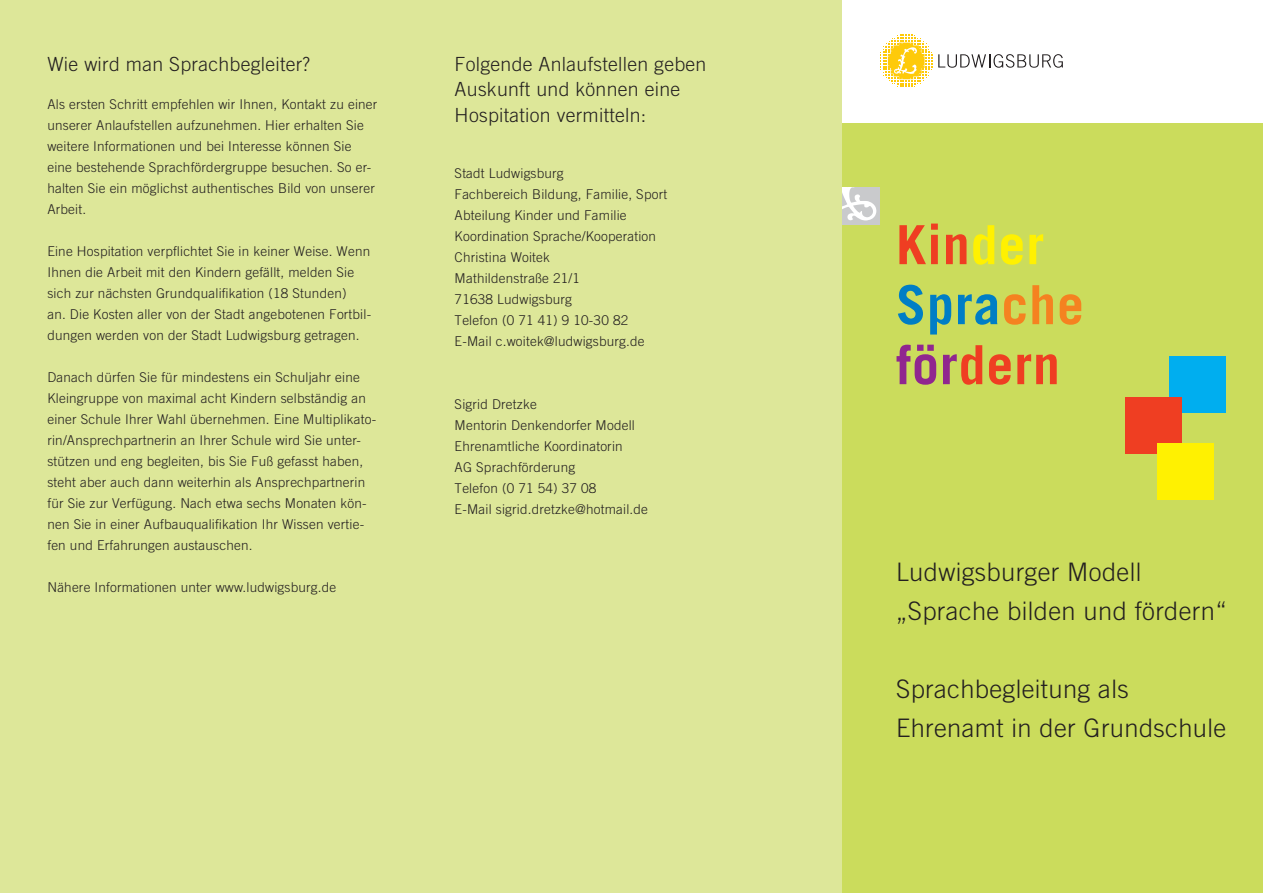
<style>
.page{position:relative;width:1263px;height:893px;background:#fff}
.page>*{position:absolute;margin:0;border:0;box-sizing:border-box;transform-origin:0 0}
.t1{font:700 54px "Ludwigsburg Trade Gothic";color:#ef3e22}
.t2{font:700 54px "Ludwigsburg Trade Gothic";color:#007ec5}
.t3{font:300 25.5px "Ludwigsburg Trade Gothic";color:#231f20}
.Überschrift{font:300 19.5px/25.5px "Ludwigsburg Trade Gothic";color:#231f20}
.Text{font:300 13.5px/21px "Ludwigsburg Trade Gothic";color:#231f20}
.s1{color:#fff101}
.s2{color:#f58220}
.s3{color:#90268f}
</style>
<div class="page">
<div style="left:0;top:0;width:842px;height:893px;background:#dde799"></div>
<svg style="left:880px;top:35px;width:52px;height:52px"></svg>
<svg style="left:938px;top:54px;width:125px;height:14px"></svg>
<div style="left:842px;top:124px;width:421px;height:769px;background:#cbdc5c"></div>
<div style="left:842px;top:188px;width:38px;height:37px;background:#c9cacc"></div>
<svg style="left:842px;top:188px;width:35px;height:33px"></svg>
<div style="left:1169px;top:356px;width:56px;height:57px;background:#00aeef"></div>
<div style="left:1125px;top:397px;width:56px;height:57px;background:#ef3e22"></div>
<div style="left:1157px;top:443px;width:56px;height:56px;background:#fff101"></div>
<p class="Überschrift" style="left:47px;top:51px;width:265px">Wie wird man Sprachbegleiter?</p>
<p class="Text" style="left:47px;top:94px;width:332px">Als ersten Schritt empfehlen wir Ihnen, Kontakt zu einer unserer Anlaufstellen aufzunehmen. Hier erhalten Sie weitere Informationen und bei Interesse können Sie eine bestehende Sprachfördergruppe besuchen. So er&shy;halten Sie ein möglichst authentisches Bild von unserer Arbeit.</p>
<p class="Text" style="left:47px;top:241px;width:324px">Eine Hospitation verpflichtet Sie in keiner Weise. Wenn<br>Ihnen die Arbeit mit den Kindern gefällt, melden Sie sich zur nächsten Grundqualifikation (18 Stunden)</p>
<p class="Text" style="left:47px;top:304px;width:325px">an. Die Kosten aller von der Stadt angebotenen Fortbil&shy;dungen werden von der Stadt Ludwigsburg getragen.</p>
<p class="Text" style="left:47px;top:367px;width:330px">Danach dürfen Sie für mindestens ein Schuljahr eine Kleingruppe von maximal acht Kindern selbständig an einer Schule Ihrer Wahl übernehmen. Eine Multiplikato&shy;rin/Ansprechpartnerin an Ihrer Schule wird Sie unter&shy;stützen und eng begleiten, bis Sie Fuß gefasst haben, steht aber auch dann weiterhin als Ansprechpartnerin für Sie zur Verfügung. Nach etwa sechs Monaten kön&shy;nen Sie in einer Aufbauqualifikation Ihr Wissen vertie&shy;fen und Erfahrungen austauschen.</p>
<p class="Text" style="left:47px;top:577px;width:290px">Nähere Informationen unter www.ludwigsburg.de</p>
<p class="Überschrift" style="left:455px;top:51px;width:253px">Folgende Anlaufstellen geben<br>Auskunft und können eine<br>Hospitation vermitteln:</p>
<p class="Text" style="left:455px;top:163px;width:111px">Stadt Ludwigsburg</p>
<p class="Text" style="left:455px;top:184px;width:214px">Fachbereich Bildung, Familie, Sport</p>
<p class="Text" style="left:455px;top:205px;width:174px">Abteilung Kinder und Familie</p>
<p class="Text" style="left:455px;top:226px;width:203px">Koordination Sprache/Kooperation</p>
<p class="Text" style="left:455px;top:247px;width:97px">Christina Woitek</p>
<p class="Text" style="left:455px;top:268px;width:127px">Mathildenstraße 21/1</p>
<p class="Text" style="left:455px;top:289px;width:119px">71638 Ludwigsburg</p>
<p class="Text" style="left:455px;top:310px;width:175px">Telefon (0 71 41) 9 10-30 82</p>
<p class="Text" style="left:455px;top:331px;width:192px">E-Mail c.woitek@ludwigsburg.de</p>
<p class="Text" style="left:455px;top:394px;width:84px">Sigrid Dretzke</p>
<p class="Text" style="left:455px;top:415px;width:182px">Mentorin Denkendorfer Modell</p>
<p class="Text" style="left:455px;top:436px;width:170px">Ehrenamtliche Koordinatorin</p>
<p class="Text" style="left:455px;top:457px;width:122px">AG Sprachförderung</p>
<p class="Text" style="left:455px;top:478px;width:143px">Telefon (0 71 54) 37 08</p>
<p class="Text" style="left:455px;top:499px;width:195px">E-Mail sigrid.dretzke@hotmail.de</p>
<p class="t1" style="left:896px;top:212px;width:150px">Kin<span class="s1">der</span></p>
<p class="t2" style="left:896px;top:272px;width:190px">Spra<span class="s2">che</span></p>
<p class="t1" style="left:896px;top:332px;width:166px"><span class="s3">för</span>dern</p>
<p class="t3" style="left:896px;top:557px;width:247px">Ludwigsburger Modell</p>
<p class="t3" style="left:896px;top:596px;width:332px">„Sprache bilden und fördern“</p>
<p class="t3" style="left:896px;top:674px;width:234px">Sprachbegleitung als</p>
<p class="t3" style="left:896px;top:713px;width:332px">Ehrenamt in der Grundschule</p>
</div>
